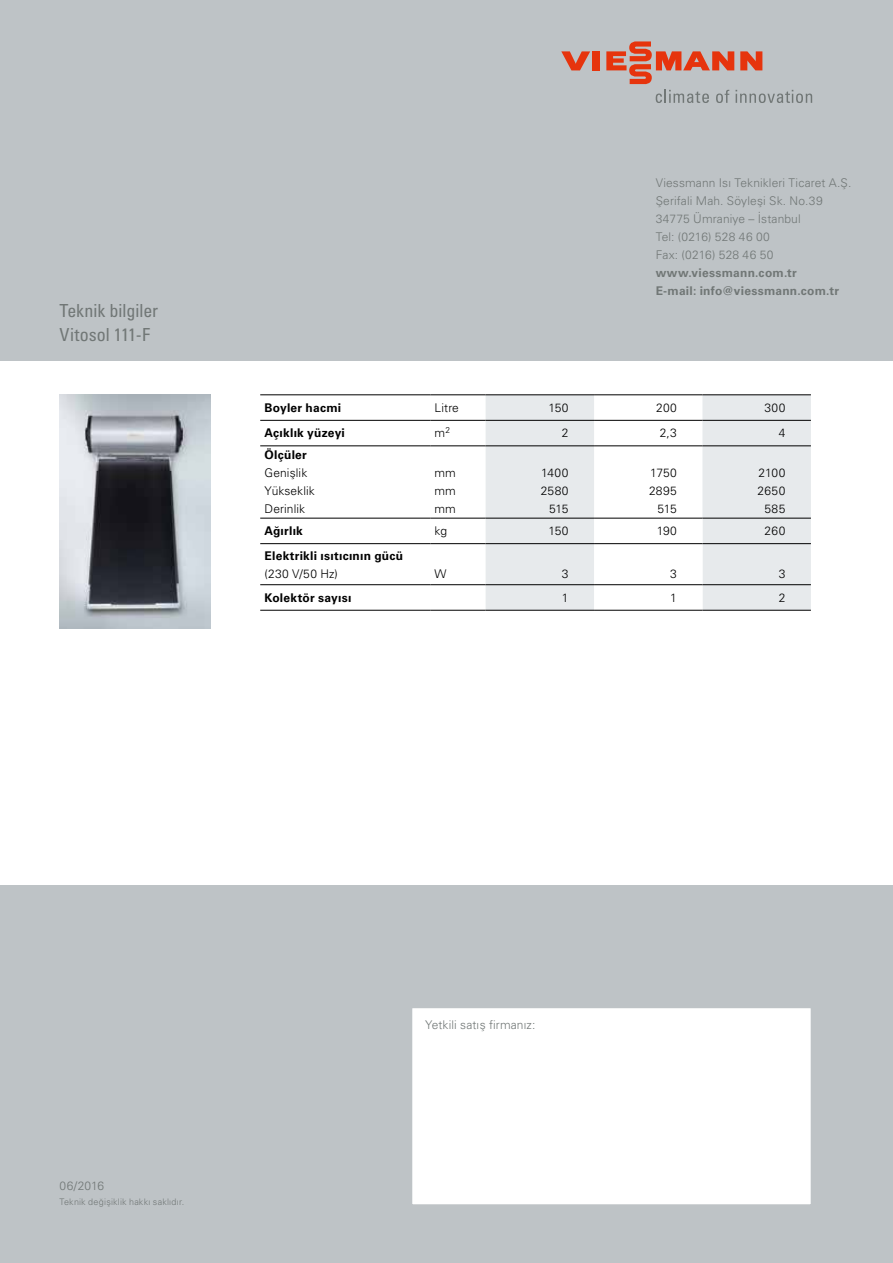
<style>
.page{position:relative;width:893px;height:1263px;background:#bec3c6}
.page>*{position:absolute;margin:0;border:0;box-sizing:border-box;transform-origin:0 0}
.t1{font:condensed 18px/24px "Univers LTCYR 57";color:#717776}
.t2{font:300 12px/18px "Univers LTCYR 45";letter-spacing:.01em;color:#717776}
.t3{font:300 12px/18px "Univers LTCYR 45";letter-spacing:.01em;color:#000;text-align:right}
.t4{font:700 12px "Univers LTCYR 65";letter-spacing:.02em;color:#000}
.t5{font:700 12px/18px "Univers LTCYR 65";letter-spacing:.02em;color:#717776}
.t6{font:300 12px/18px "Univers LTCYR 45";letter-spacing:.035em;color:#000;text-align:center}
.t7{font:300 9px "Univers LTCYR 45";letter-spacing:.025em;color:#717776}
</style>
<div class="page">
<div style="left:0;top:361px;width:893px;height:523px;background:#fff"></div>
<div style="left:411px;top:1007px;width:401px;height:199px;background:#fff;border:2px solid #bec3c6"></div>
<img style="left:60px;top:395px;width:150px;height:234px">
<svg style="left:656px;top:90px;width:53px;height:13px"></svg>
<svg style="left:716px;top:90px;width:13px;height:13px"></svg>
<svg style="left:735px;top:90px;width:77px;height:13px"></svg>
<div style="left:593px;top:51px;width:7px;height:19px;background:#e6340d"></div>
<svg style="left:561px;top:51px;width:29px;height:19px"></svg>
<svg style="left:606px;top:41px;width:128px;height:43px"></svg>
<svg style="left:740px;top:51px;width:22px;height:19px"></svg>
<svg style="left:486px;top:396px;width:325px;height:214px;fill:#e7eaec"></svg>
<svg style="left:594px;top:519px;width:108px;height:91px"></svg>
<hr style="left:260px;top:610px;width:170px;height:1px;background:#000">
<hr style="left:430px;top:610px;width:56px;height:1px;background:#000">
<hr style="left:486px;top:610px;width:108px;height:1px;background:#000">
<hr style="left:594px;top:610px;width:108px;height:1px;background:#000">
<hr style="left:702px;top:610px;width:109px;height:1px;background:#000">
<hr style="left:260px;top:395px;width:170px;height:1px;background:#000">
<hr style="left:430px;top:395px;width:56px;height:1px;background:#000">
<hr style="left:486px;top:395px;width:108px;height:1px;background:#000">
<hr style="left:594px;top:395px;width:108px;height:1px;background:#000">
<hr style="left:702px;top:395px;width:109px;height:1px;background:#000">
<hr style="left:260px;top:420px;width:170px;height:1px;background:#000">
<hr style="left:430px;top:420px;width:56px;height:1px;background:#000">
<hr style="left:486px;top:420px;width:108px;height:1px;background:#000">
<hr style="left:594px;top:420px;width:108px;height:1px;background:#000">
<hr style="left:702px;top:420px;width:109px;height:1px;background:#000">
<hr style="left:260px;top:446px;width:170px;height:1px;background:#000">
<hr style="left:430px;top:446px;width:56px;height:1px;background:#000">
<hr style="left:486px;top:446px;width:108px;height:1px;background:#000">
<hr style="left:594px;top:446px;width:108px;height:1px;background:#000">
<hr style="left:702px;top:446px;width:109px;height:1px;background:#000">
<hr style="left:260px;top:518px;width:170px;height:1px;background:#000">
<hr style="left:430px;top:518px;width:56px;height:1px;background:#000">
<hr style="left:486px;top:518px;width:108px;height:1px;background:#000">
<hr style="left:594px;top:518px;width:108px;height:1px;background:#000">
<hr style="left:702px;top:518px;width:109px;height:1px;background:#000">
<hr style="left:260px;top:543px;width:170px;height:1px;background:#000">
<hr style="left:430px;top:543px;width:56px;height:1px;background:#000">
<hr style="left:486px;top:543px;width:108px;height:1px;background:#000">
<hr style="left:594px;top:543px;width:108px;height:1px;background:#000">
<hr style="left:702px;top:543px;width:109px;height:1px;background:#000">
<hr style="left:260px;top:584px;width:170px;height:1px;background:#000">
<hr style="left:430px;top:584px;width:56px;height:1px;background:#000">
<hr style="left:486px;top:584px;width:108px;height:1px;background:#000">
<hr style="left:594px;top:584px;width:108px;height:1px;background:#000">
<hr style="left:702px;top:584px;width:109px;height:1px;background:#000">
<h1 class="t1" style="left:60px;top:298px;width:100px">Teknik bilgiler<br>Vitosol 111-F</h1>
<p class="t2" style="left:656px;top:174px;width:197px">Viessmann Isı Teknikleri Ticaret A.Ş.<br>Şerifali Mah. Söyleşi Sk. No.39<br>34775 Ümraniye – İstanbul<br>Tel: (0216) 528 46 00<br>Fax: (0216) 528 46 50</p>
<p class="t5" style="left:656px;top:263px;width:185px">www.viessmann.com.tr<br>E-mail: info@viessmann.com.tr</p>
<p class="t4" style="left:264px;top:399px;width:78px">Boyler hacmi</p>
<p class="t3" style="left:435px;top:398px;width:26px">Litre</p>
<p class="t3" style="left:548px;top:398px;width:22px">150</p>
<p class="t3" style="left:656px;top:398px;width:22px">200</p>
<p class="t3" style="left:764px;top:398px;width:23px">300</p>
<p class="t4" style="left:264px;top:425px;width:82px">Açıklık yüzeyi</p>
<p class="t3" style="left:435px;top:424px;width:17px">m<sup>2</sup></p>
<p class="t3" style="left:562px;top:424px;width:8px">2</p>
<p class="t3" style="left:660px;top:424px;width:19px">2,3</p>
<p class="t3" style="left:779px;top:424px;width:8px">4</p>
<p class="t4" style="left:264px;top:447px;width:44px">Ölçüler</p>
<p class="t3" style="left:264px;top:464px;width:52px;text-align:left">Genişlik<br>Yükseklik<br>Derinlik</p>
<p class="t3" style="left:435px;top:464px;width:23px;text-align:justify">mm mm mm</p>
<p class="t3" style="left:541px;top:464px;width:29px">1400<br>2580<br>515</p>
<p class="t3" style="left:649px;top:464px;width:29px">1750<br>2895<br>515</p>
<p class="t6" style="left:758px;top:464px;width:29px">2100<br>2650<br>585</p>
<p class="t4" style="left:264px;top:522px;width:40px">Ağırlık</p>
<p class="t3" style="left:435px;top:522px;width:14px">kg</p>
<p class="t3" style="left:548px;top:522px;width:22px">150</p>
<p class="t3" style="left:657px;top:522px;width:22px">190</p>
<p class="t3" style="left:765px;top:522px;width:22px">260</p>
<p class="t4" style="left:264px;top:547px;width:140px">Elektrikli ısıtıcının gücü</p>
<p class="t3" style="left:264px;top:564px;width:75px">(230 V/50 Hz)</p>
<p class="t3" style="left:435px;top:564px;width:13px">W</p>
<p class="t3" style="left:562px;top:564px;width:8px">3</p>
<p class="t3" style="left:670px;top:564px;width:8px">3</p>
<p class="t3" style="left:779px;top:564px;width:8px">3</p>
<p class="t4" style="left:264px;top:589px;width:88px">Kolektör sayısı</p>
<p class="t3" style="left:562px;top:588px;width:8px">1</p>
<p class="t3" style="left:670px;top:588px;width:8px">1</p>
<p class="t3" style="left:779px;top:588px;width:8px">2</p>
<p class="t2" style="left:60px;top:1176px;width:46px">06/2016</p>
<p class="t7" style="left:60px;top:1195px;width:126px">Teknik değişiklik hakkı saklıdır.</p>
<p class="t2" style="left:425px;top:1016px;width:112px">Yetkili satış firmanız:</p>
</div>
